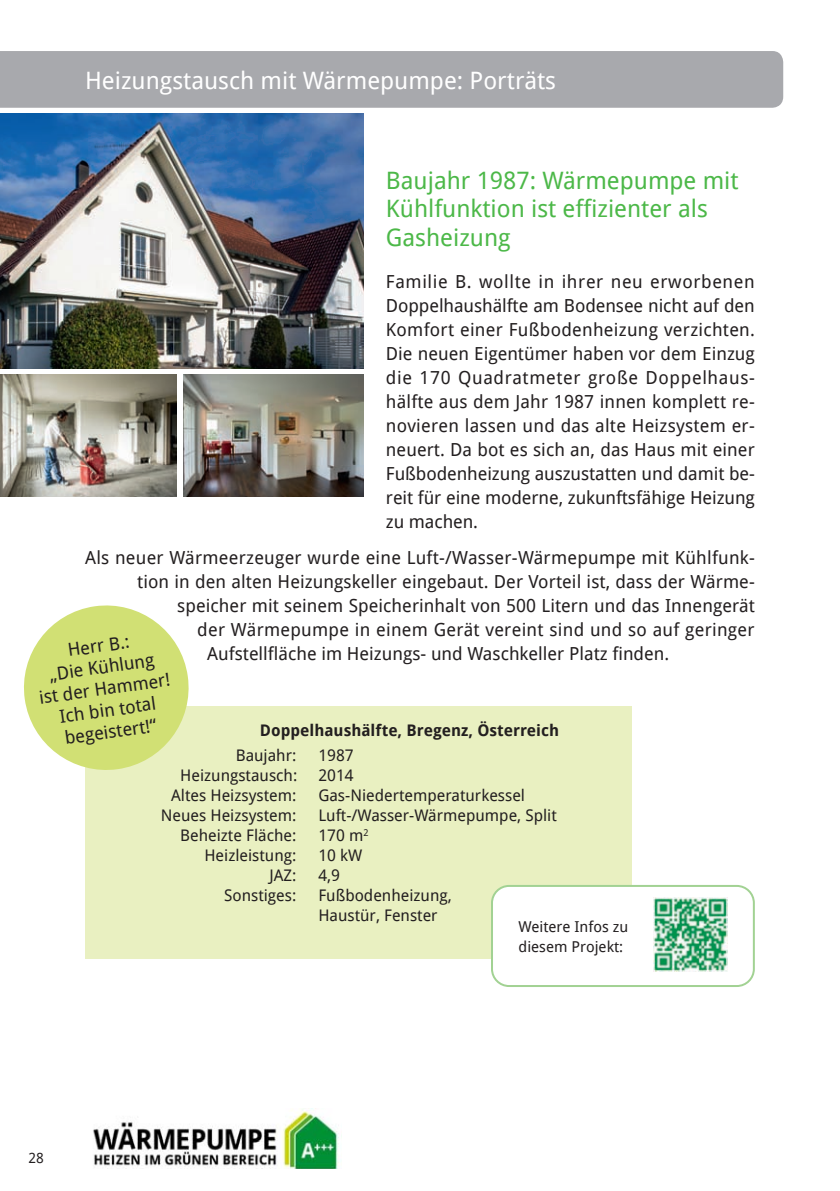
<style>
.page{position:relative;width:840px;height:1191px;background:#fff}
.page>*{position:absolute;margin:0;border:0;box-sizing:border-box;transform-origin:0 0}
.Head_grün{font:24px/28.8px "Droid Sans";color:#4cb848}
.TITELZEILE{font:24px "Droid Sans";color:#fff}
.COPY{font:18px/24px "Droid Sans";letter-spacing:.005em;color:#231f20;text-align:justify}
.ZÜ{font:18px/21.6px "Droid Sans";color:#231f20;text-align:center}
.ZÜ-2{font:16px/20px "Droid Sans";color:#231f20}
.ZÜ-3{font:700 16px "Droid Sans";color:#231f20}
.Text_QR-Code{font:15px/20px "Droid Sans";color:#231f20}
.t1{font:14px "Droid Sans";color:#231f20}
</style>
<div class="page">
<div style="left:0;top:51px;width:782px;height:57px;background:#a8a9ad"></div>
<img style="left:93px;top:1111px;width:246px;height:57px">
<img style="left:0;top:113px;width:363px;height:256px">
<img style="left:0;top:374px;width:177px;height:122px">
<img style="left:183px;top:374px;width:180px;height:122px">
<div style="left:85px;top:706px;width:546px;height:253px;background:#e9f0c1"></div>
<svg style="left:24px;top:605px;width:165px;height:165px"></svg>
<div style="left:491px;top:886px;width:262px;height:100px;background:#fff;border-radius:17px"></div>
<div style="left:490px;top:885px;width:264px;height:102px;border:2px solid #a2d293;border-radius:17px"></div>
<img style="left:653px;top:897px;width:73px;height:75px">
<p class="TITELZEILE" style="left:85px;top:65px;width:472px">Heizungstausch mit Wärmepumpe: Porträts</p>
<p class="Head_grün" style="left:386px;top:166px;width:354px">Baujahr 1987: Wärmepumpe mit<br>Kühlfunktion ist effizienter als<br>Gasheizung</p>
<p class="COPY" style="left:386px;top:270px;width:370px">Familie B. wollte in ihrer neu erworbenen Doppelhaushälfte am Bodensee nicht auf den Komfort einer Fußbodenheizung verzichten.<br>Die neuen Eigentümer haben vor dem Einzug die 170 Quadratmeter große Doppelhaus&shy;hälfte aus dem Jahr 1987 innen komplett re&shy;novieren lassen und das alte Heizsystem er&shy;neuert. Da bot es sich an, das Haus mit einer Fußbodenheizung auszustatten und damit be&shy;reit für eine moderne, zukunftsfähige Heizung zu machen.</p>
<p class="COPY" style="left:85px;top:545px;width:669px">Als neuer Wärmeerzeuger wurde eine Luft-/Wasser-Wärmepumpe mit Kühlfunk-</p>
<p class="COPY" style="left:137px;top:569px;width:618px">tion in den alten Heizungskeller eingebaut. Der Vorteil ist, dass der Wärme-</p>
<p class="COPY" style="left:177px;top:593px;width:579px">speicher mit seinem Speicherinhalt von 500 Litern und das Innengerät</p>
<p class="COPY" style="left:197px;top:617px;width:558px">der Wärmepumpe in einem Gerät vereint sind und so auf geringer</p>
<p class="COPY" style="left:207px;top:641px;width:463px">Aufstellfläche im Heizungs- und Waschkeller Platz finden.</p>
<p class="ZÜ" style="left:32px;top:644px;width:133px;rotate:-8deg">Herr B.:<br>„Die Kühlung<br>ist der Hammer!<br>Ich bin total begeistert!“</p>
<p class="ZÜ-3" style="left:260px;top:719px;width:300px">Doppelhaushälfte, Bregenz, Österreich</p>
<p class="ZÜ-2" style="left:235px;top:745px;width:62px">Baujahr:</p>
<p class="ZÜ-2" style="left:318px;top:745px;width:37px">1987</p>
<p class="ZÜ-2" style="left:180px;top:765px;width:119px">Heizungstausch:</p>
<p class="ZÜ-2" style="left:318px;top:765px;width:37px">2014</p>
<p class="ZÜ-2" style="left:171px;top:785px;width:127px">Altes Heizsystem:</p>
<p class="ZÜ-2" style="left:318px;top:785px;width:208px">Gas-Niedertemperaturkessel</p>
<p class="ZÜ-2" style="left:161px;top:805px;width:137px">Neues Heizsystem:</p>
<p class="ZÜ-2" style="left:318px;top:805px;width:240px">Luft-/Wasser-Wärmepumpe, Split</p>
<p class="ZÜ-2" style="left:180px;top:825px;width:117px">Beheizte Fläche:</p>
<p class="ZÜ-2" style="left:318px;top:825px;width:52px">170 m<sup>2</sup></p>
<p class="ZÜ-2" style="left:204px;top:845px;width:93px">Heizleistung:</p>
<p class="ZÜ-2" style="left:318px;top:845px;width:45px">10 kW</p>
<p class="ZÜ-2" style="left:269px;top:865px;width:28px">JAZ:</p>
<p class="ZÜ-2" style="left:318px;top:865px;width:23px">4,9</p>
<p class="ZÜ-2" style="left:224px;top:885px;width:74px">Sonstiges:</p>
<p class="ZÜ-2" style="left:318px;top:885px;width:135px">Fußbodenheizung,<br>Haustür, Fenster</p>
<p class="Text_QR-Code" style="left:518px;top:916px;width:111px">Weitere Infos zu diesem Projekt:</p>
<p class="t1" style="left:28px;top:1148px;width:17px">28</p>
</div>
